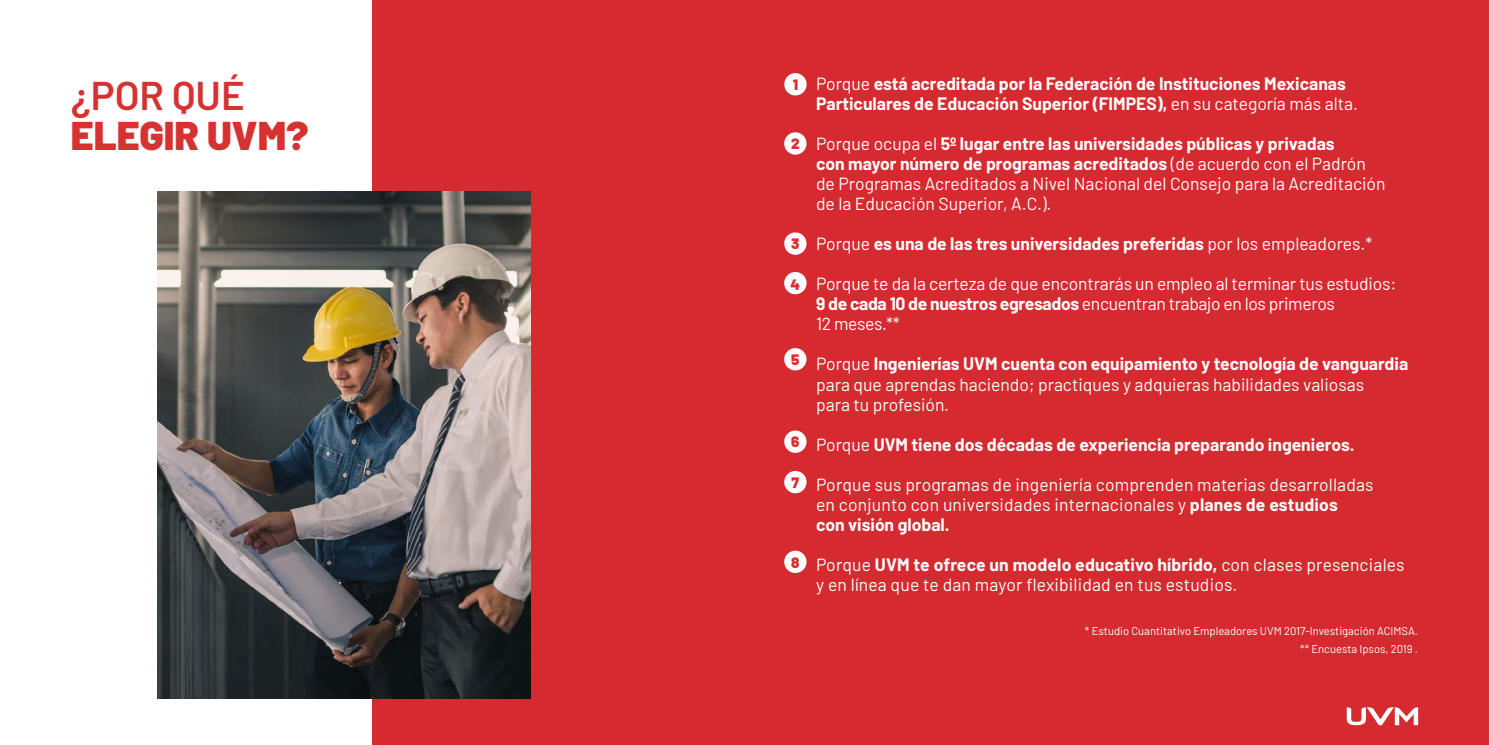
<style>
.page{position:relative;width:1489px;height:745px;background:#fff}
.page>*{position:absolute;margin:0;border:0;box-sizing:border-box;transform-origin:0 0}
.t1{font:900 40px "Barlow";color:#d73232}
.t2{font:600 40px "Barlow";color:#d73232}
.t3{font:17.5px/20px "Barlow";color:#fff}
.t4{font:700 17.5px/20px "Barlow";color:#fff}
.t5{font:900 15px "Barlow";color:#d73232}
.t6{font:11.25px/17.5px "Barlow";color:#fff;text-align:right}
.s1{font-weight:400}
.s2{font-weight:700}
</style>
<div class="page">
<div style="left:372px;top:0;width:1116px;height:744px;background:#d52a2f"></div>
<img style="left:158px;top:191px;width:372px;height:507px">
<svg style="left:1346px;top:707px;width:71px;height:17px"></svg>
<div style="left:784px;top:73px;width:22px;height:22px;background:#fff;border-radius:50%"></div>
<div style="left:784px;top:132px;width:22px;height:22px;background:#fff;border-radius:50%"></div>
<div style="left:784px;top:232px;width:22px;height:22px;background:#fff;border-radius:50%"></div>
<div style="left:784px;top:272px;width:22px;height:22px;background:#fff;border-radius:50%"></div>
<div style="left:784px;top:348px;width:22px;height:22px;background:#fff;border-radius:50%"></div>
<div style="left:784px;top:430px;width:22px;height:22px;background:#fff;border-radius:50%"></div>
<div style="left:784px;top:470px;width:22px;height:23px;background:#fff;border-radius:50%"></div>
<div style="left:784px;top:550px;width:22px;height:22px;background:#fff;border-radius:50%"></div>
<h1 class="t2" style="left:71px;top:66px;width:175px">¿POR QUÉ</h1>
<h1 class="t1" style="left:71px;top:106px;width:239px">ELEGIR UVM?</h1>
<p class="t5" style="left:792px;top:73px;width:7px">1</p>
<p class="t5" style="left:791px;top:132px;width:10px">2</p>
<p class="t5" style="left:791px;top:232px;width:10px">3</p>
<p class="t5" style="left:790px;top:273px;width:11px">4</p>
<p class="t5" style="left:791px;top:348px;width:10px">5</p>
<p class="t5" style="left:791px;top:430px;width:10px">6</p>
<p class="t5" style="left:791px;top:471px;width:9px">7</p>
<p class="t5" style="left:791px;top:550px;width:10px">8</p>
<p class="t4" style="left:816px;top:72px;width:543px"><span class="s1">Porque</span> está acreditada por la Federación de Instituciones Mexicanas<br>Particulares de Educación Superior (FIMPES), <span class="s1">en su categoría más alta.</span></p>
<p class="t3" style="left:816px;top:132px;width:571px">Porque ocupa el <span class="s2">5º lugar entre las universidades públicas y privadas<br>con mayor número de programas acreditados</span> (de acuerdo con el Padrón de Programas Acreditados a Nivel Nacional del Consejo para la Acreditación de la Educación Superior, A.C.).</p>
<p class="t4" style="left:816px;top:232px;width:558px"><span class="s1">Porque</span> es una de las tres universidades preferidas <span class="s1">por los empleadores.*</span></p>
<p class="t3" style="left:816px;top:272px;width:581px">Porque te da la certeza de que encontrarás un empleo al terminar tus estudios:<br><span class="s2">9 de cada 10 de nuestros egresados</span> encuentran trabajo en los primeros<br>12 meses.**</p>
<p class="t3" style="left:816px;top:352px;width:593px">Porque <span class="s2">Ingenierías UVM cuenta con equipamiento y tecnología de vanguardia </span>para que aprendas haciendo; practiques y adquieras habilidades valiosas<br>para tu profesión.</p>
<p class="t4" style="left:816px;top:432px;width:540px"><span class="s1">Porque</span> UVM tiene dos décadas de experiencia preparando ingenieros.</p>
<p class="t3" style="left:816px;top:472px;width:559px">Porque sus programas de ingeniería comprenden materias desarrolladas en conjunto con universidades internacionales y <span class="s2">planes de estudios<br>con visión global.</span></p>
<p class="t3" style="left:816px;top:552px;width:590px">Porque <span class="s2">UVM te ofrece un modelo educativo híbrido,</span> con clases presenciales y en línea que te dan mayor flexibilidad en tus estudios.</p>
<p class="t6" style="left:1084px;top:621px;width:334px">* Estudio Cuantitativo Empleadores UVM 2017-Investigación ACIMSA. ** Encuesta Ipsos, 2019 .</p>
</div>
